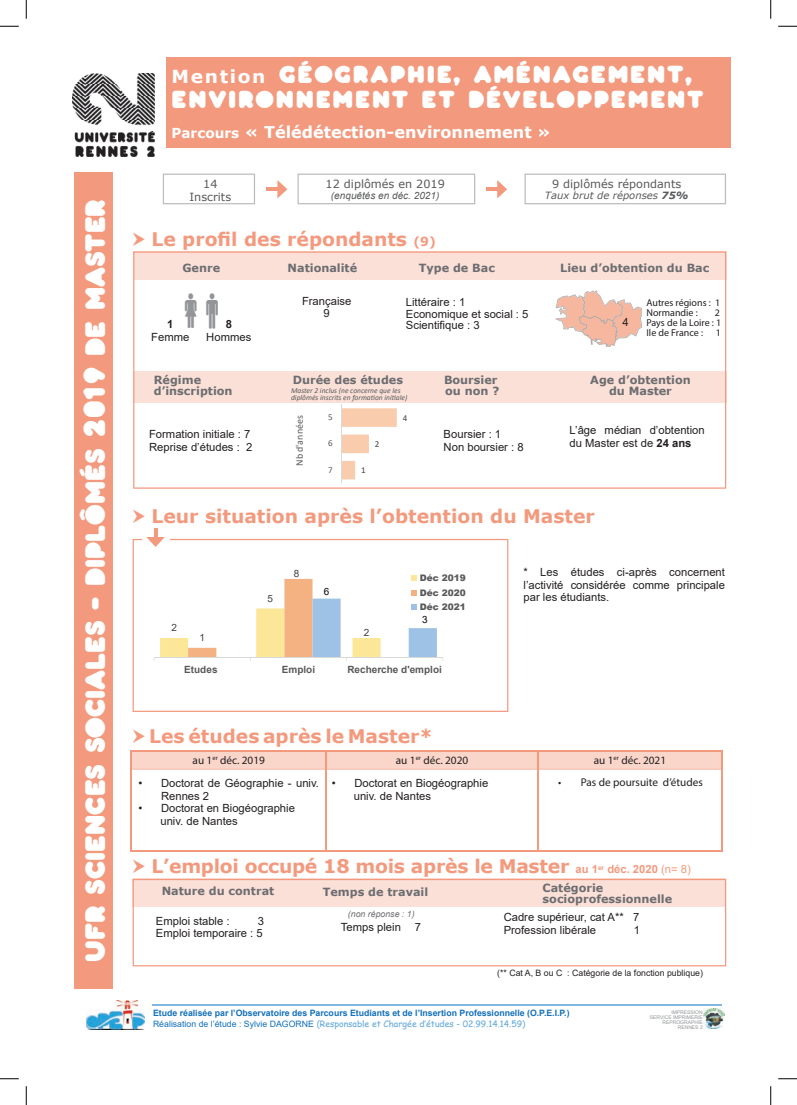
<style>
.page{position:relative;width:797px;height:1105px;background:#fff}
.page>*{position:absolute;margin:0;border:0;box-sizing:border-box;transform-origin:0 0}
.t1{font:27.5px "Pochoir Pleine";color:#fff}
.t2{font:24px/25px "Pochoir Pleine";letter-spacing:.07em;color:#fff}
.t3{font:700 18.75px "Verdana";color:#f39a7e}
.t4{font:700 16.25px "Verdana";color:#fff}
.t5{font:11.25px/12.5px "Arial";color:#231f20}
.t6{font:700 11.25px/11.2px "Verdana";color:#6c6d70}
.t7{font:11.25px "Myriad Pro";color:#231f20}
.t8{font:11.25px/12.5px "Verdana";color:#57585a;text-align:center}
.t9{font:700 11.25px "Arial";color:#231f20}
.t10{font:10px/10px "Myriad Pro";color:#231f20}
.t11{font:700 10px "Arial";letter-spacing:.005em;color:#595959}
.t12{font:italic 10px "Verdana";color:#57585a}
.t13{font:italic 10px "Arial";color:#57585a}
.t14{font:10px "Calibri";letter-spacing:.005em;color:#595959}
.t15{font:10px "Arial";color:#404040}
.t16{font:10px "Arial";color:#040503}
.t17{font:900 9px/14.6px "Arial";color:#595959;text-align:justify}
.t18{font:9px "Calibri";color:#404040}
.t19{font:9px "Calibri";color:#595959}
.t20{font:700 8.75px "Arial";color:#1270b9}
.t21{font:8.75px "Comic Sans MS";color:#63a8d9}
.t22{font:8.75px "Arial";color:#231f20}
.t23{font:italic 8.75px "Arial";color:#6c6d70}
.t24{font:italic 7.5px/7.5px "Calibri";color:#57585a}
.t25{font:5px/5px "Arial";color:#939598;text-align:right}
.s1{font-size:30px}
.s2{font-family:"Verdana";font-weight:700;font-size:18px}
.s3{font-size:13.75px}
.s4{font-size:12.5px}
.s5{font-weight:700}
.s6{font-family:"Arial";font-size:11.25px}
.s7{font-family:"Arial";font-weight:400;font-size:11.25px}
.s8{font-family:"Arial";color:#1270b9}
</style>
<div class="page">
<hr style="left:153px;top:1004px;width:569px;height:1px;background:#82b8e0">
<img style="left:703px;top:1009px;width:21px;height:20px">
<img style="left:86px;top:1000px;width:58px;height:30px">
<svg style="left:133px;top:251px;width:593px;height:238px"></svg>
<img style="left:73px;top:73px;width:81px;height:83px">
<svg style="left:163px;top:174px;width:92px;height:30px"></svg>
<svg style="left:297px;top:174px;width:178px;height:30px"></svg>
<svg style="left:524px;top:174px;width:202px;height:30px"></svg>
<hr style="left:486px;top:187px;width:14px;height:4px;background:#f39a7e">
<svg style="left:497px;top:180px;width:10px;height:18px"></svg>
<hr style="left:266px;top:187px;width:15px;height:4px;background:#f39a7e">
<svg style="left:277px;top:180px;width:10px;height:18px"></svg>
<div style="left:74px;top:172px;width:39px;height:816px;background:#f39a7e"></div>
<svg style="left:133px;top:879px;width:593px;height:87px"></svg>
<hr style="left:132px;top:768px;width:193px;height:2px;background:#f8cdbf">
<hr style="left:327px;top:768px;width:210px;height:2px;background:#f8cdbf">
<hr style="left:538px;top:768px;width:183px;height:2px;background:#f8cdbf">
<hr style="left:131px;top:750px;width:195px;height:1px;background:#f39a7e">
<hr style="left:326px;top:750px;width:212px;height:1px;background:#f39a7e">
<hr style="left:538px;top:750px;width:184px;height:1px;background:#f39a7e">
<svg style="left:131px;top:751px;width:591px;height:18px;background:#f9d1c4"></svg>
<hr style="left:131px;top:769px;width:1px;height:81px;background:#f39a7e">
<hr style="left:325px;top:769px;width:2px;height:81px;background:#f39a7e">
<hr style="left:537px;top:769px;width:1px;height:81px;background:#f39a7e">
<hr style="left:721px;top:769px;width:1px;height:81px;background:#f39a7e">
<hr style="left:131px;top:850px;width:195px;height:1px;background:#f39a7e">
<hr style="left:326px;top:850px;width:212px;height:1px;background:#f39a7e">
<hr style="left:538px;top:850px;width:184px;height:1px;background:#f39a7e">
<svg style="left:133px;top:539px;width:375px;height:173px"></svg>
<div style="left:142px;top:528px;width:27px;height:26px;background:#fff"></div>
<div style="left:166px;top:57px;width:564px;height:91px;background:#f39a7e"></div>
<svg style="left:342px;top:408px;width:55px;height:71px"></svg>
<hr style="left:341px;top:404px;width:1px;height:79px;background:#d9d9d8">
<svg style="left:154px;top:575px;width:289px;height:86px"></svg>
<svg style="left:0;top:25px;width:19px;height:2px"></svg>
<svg style="left:778px;top:25px;width:19px;height:2px"></svg>
<svg style="left:0;top:1078px;width:19px;height:1px"></svg>
<svg style="left:778px;top:1078px;width:19px;height:1px"></svg>
<svg style="left:25px;top:0;width:2px;height:19px"></svg>
<svg style="left:25px;top:1086px;width:2px;height:19px"></svg>
<svg style="left:770px;top:0;width:1px;height:19px"></svg>
<svg style="left:770px;top:1086px;width:1px;height:19px"></svg>
<svg style="left:185px;top:294px;width:12px;height:35px"></svg>
<svg style="left:206px;top:293px;width:12px;height:36px"></svg>
<svg style="left:133px;top:528px;width:32px;height:19px"></svg>
<h1 class="t1" style="left:78px;top:962px;width:764px;rotate:-90deg">UFR SCIENCES SOCIALES - DIPLÔMÉS <span class="s1">2019</span> DE MASTER</h1>
<h2 class="t2" style="left:171px;top:61px;width:533px"><span class="s2">Mention</span> GÉOGRAPHIE, AMÉNAGEMENT,<br>ENVIRONNEMENT ET DÉVELOPPEMENT</h2>
<h3 class="t4" style="left:171px;top:121px;width:381px"><span class="s3">Parcours</span> « Télédétection-environnement »</h3>
<p class="t8" style="left:189px;top:178px;width:43px">14<br>Inscrits</p>
<p class="t8" style="left:325px;top:177px;width:121px">12 diplômés en 2019</p>
<p class="t13" style="left:331px;top:189px;width:110px">(enquêtés en déc. 2021)</p>
<h3 class="t3" style="left:151px;top:226px;width:286px">Le profil des répondants <span class="s4">(9)</span></h3>
<p class="t8" style="left:552px;top:177px;width:131px">9 diplômés répondants</p>
<p class="t12" style="left:545px;top:189px;width:145px">Taux brut de réponses <span class="s5">75%</span></p>
<p class="t6" style="left:182px;top:262px;width:39px">Genre</p>
<p class="t6" style="left:288px;top:262px;width:71px">Nationalité</p>
<p class="t6" style="left:419px;top:262px;width:78px">Type de Bac</p>
<p class="t6" style="left:560px;top:262px;width:151px">Lieu d’obtention du Bac</p>
<p class="t9" style="left:167px;top:316px;width:8px">1</p>
<p class="t5" style="left:151px;top:331px;width:40px">Femme</p>
<p class="t9" style="left:226px;top:316px;width:8px">8</p>
<p class="t5" style="left:206px;top:331px;width:46px">Hommes</p>
<p class="t5" style="left:302px;top:296px;width:51px;line-height:11.2px;text-align:center">Française<br>9</p>
<p class="t5" style="left:406px;top:297px;width:124px;line-height:11.2px">Littéraire : 1<br>Economique et social : 5<br>Scientifique : 3</p>
<p class="t10" style="left:646px;top:297px;width:75px">Autres régions : 1<br>Normandie :</p>
<p class="t10" style="left:646px;top:307px;width:76px;text-indent:68px">2<br>Pays de la Loire : 1<br>Ile de France :</p>
<p class="t5" style="left:622px;top:316px;width:8px">4</p>
<p class="t10" style="left:715px;top:327px;width:7px">1</p>
<p class="t6" style="left:154px;top:374px;width:49px">Régime</p>
<p class="t6" style="left:293px;top:374px;width:112px">Durée des études</p>
<p class="t6" style="left:444px;top:374px;width:55px">Boursier</p>
<p class="t6" style="left:590px;top:374px;width:102px">Age d’obtention</p>
<p class="t6" style="left:154px;top:385px;width:80px">d’inscription</p>
<p class="t6" style="left:445px;top:385px;width:56px">ou non ?</p>
<p class="t6" style="left:609px;top:385px;width:64px">du Master</p>
<p class="t24" style="left:291px;top:386px;width:118px">Master 2 inclus (ne concerne que les diplômés inscrits en formation initiale)</p>
<p class="t19" style="left:328px;top:411px;width:6px">5</p>
<p class="t19" style="left:328px;top:437px;width:6px">6</p>
<p class="t19" style="left:328px;top:463px;width:6px">7</p>
<p class="t18" style="left:403px;top:411px;width:6px">4</p>
<p class="t14" style="left:293px;top:466px;width:52px;rotate:-90deg">Nb d'années</p>
<p class="t5" style="left:149px;top:428px;width:105px">Formation initiale : 7<br>Reprise d’études : 2</p>
<p class="t5" style="left:443px;top:428px;width:82px">Boursier : 1<br>Non boursier : 8</p>
<p class="t5" style="left:569px;top:424px;width:137px">L’âge médian d’obtention du Master est de <span class="s5">24 ans</span></p>
<p class="t18" style="left:375px;top:438px;width:6px">2</p>
<p class="t18" style="left:361px;top:464px;width:6px">1</p>
<h3 class="t3" style="left:151px;top:502px;width:445px">Leur situation après l’obtention du Master</h3>
<p class="t15" style="left:171px;top:621px;width:7px">2</p>
<p class="t15" style="left:199px;top:631px;width:7px">1</p>
<p class="t15" style="left:267px;top:591px;width:7px">5</p>
<p class="t15" style="left:294px;top:567px;width:7px">8</p>
<p class="t16" style="left:324px;top:584px;width:7px">6</p>
<p class="t15" style="left:364px;top:626px;width:7px">2</p>
<p class="t17" style="left:420px;top:570px;width:48px">Déc 2019<br>Déc 2020<br>Déc 2021</p>
<p class="t16" style="left:422px;top:612px;width:7px">3</p>
<p class="t11" style="left:184px;top:662px;width:35px">Etudes</p>
<p class="t11" style="left:282px;top:662px;width:35px">Emploi</p>
<p class="t11" style="left:347px;top:662px;width:96px">Recherche d'emploi</p>
<p class="t5" style="left:523px;top:566px;width:203px;text-align:justify">* Les études ci-après concernent l’activité considérée comme principale par les étudiants.</p>
<h3 class="t3" style="left:149px;top:723px;width:285px">Les études après le Master*</h3>
<p class="t7" style="left:193px;top:753px;width:74px">au 1<sup>er</sup> déc. 2019</p>
<p class="t7" style="left:396px;top:753px;width:74px">au 1<sup>er</sup> déc. 2020</p>
<p class="t7" style="left:594px;top:753px;width:74px">au 1<sup>er</sup> déc. 2021</p>
<p class="t5" style="left:161px;top:777px;width:159px;text-indent:-22px">• Doctorat de Géographie - univ.<br>Rennes 2</p>
<p class="t5" style="left:160px;top:802px;width:136px;text-indent:-22px">• Doctorat en Biogéographie univ. de Nantes</p>
<p class="t7" style="left:558px;top:775px;width:146px">• Pas de poursuite d’études</p>
<p class="t5" style="left:354px;top:777px;width:136px;text-indent:-22px">• Doctorat en Biogéographie univ. de Nantes</p>
<h3 class="t3" style="left:151px;top:853px;width:541px">L’emploi occupé 18 mois après le Master <span class="s6">au 1</span><sup>er</sup> <span class="s6">déc. 2020</span> <span class="s7">(n= 8)</span></h3>
<p class="t6" style="left:162px;top:885px;width:114px">Nature du contrat</p>
<p class="t6" style="left:323px;top:886px;width:107px">Temps de travail</p>
<p class="t6" style="left:542px;top:882px;width:131px">Catégorie socioprofessionnelle</p>
<p class="t5" style="left:156px;top:914px;width:110px;text-align:right">3<br>Emploi temporaire : 5</p>
<p class="t5" style="left:156px;top:914px;width:75px">Emploi stable :</p>
<p class="t23" style="left:348px;top:908px;width:68px">(non réponse : 1)</p>
<p class="t5" style="left:341px;top:921px;width:82px">Temps plein 7</p>
<p class="t5" style="left:503px;top:911px;width:137px">Cadre supérieur, cat A** 7<br>Profession libérale</p>
<p class="t5" style="left:633px;top:924px;width:8px">1</p>
<p class="t22" style="left:497px;top:967px;width:207px">(** Cat A, B ou C : Catégorie de la fonction publique)</p>
<p class="t20" style="left:153px;top:1007px;width:418px">Etude réalisée par l’Observatoire des Parcours Etudiants et de l’Insertion Professionnelle (O.P.E.I.P.)</p>
<p class="t21" style="left:153px;top:1017px;width:374px"><span class="s8">Réalisation de l’étude : Sylvie DAGORNE</span> (Responsable et Chargée d‛études - 02.99.14.14.59)</p>
<p class="t25" style="left:650px;top:1010px;width:54px">IMPRESSION<br>SERVICE IMPRIMERIE<br>REPROGRAPHIE<br>RENNES 2</p>
</div>
